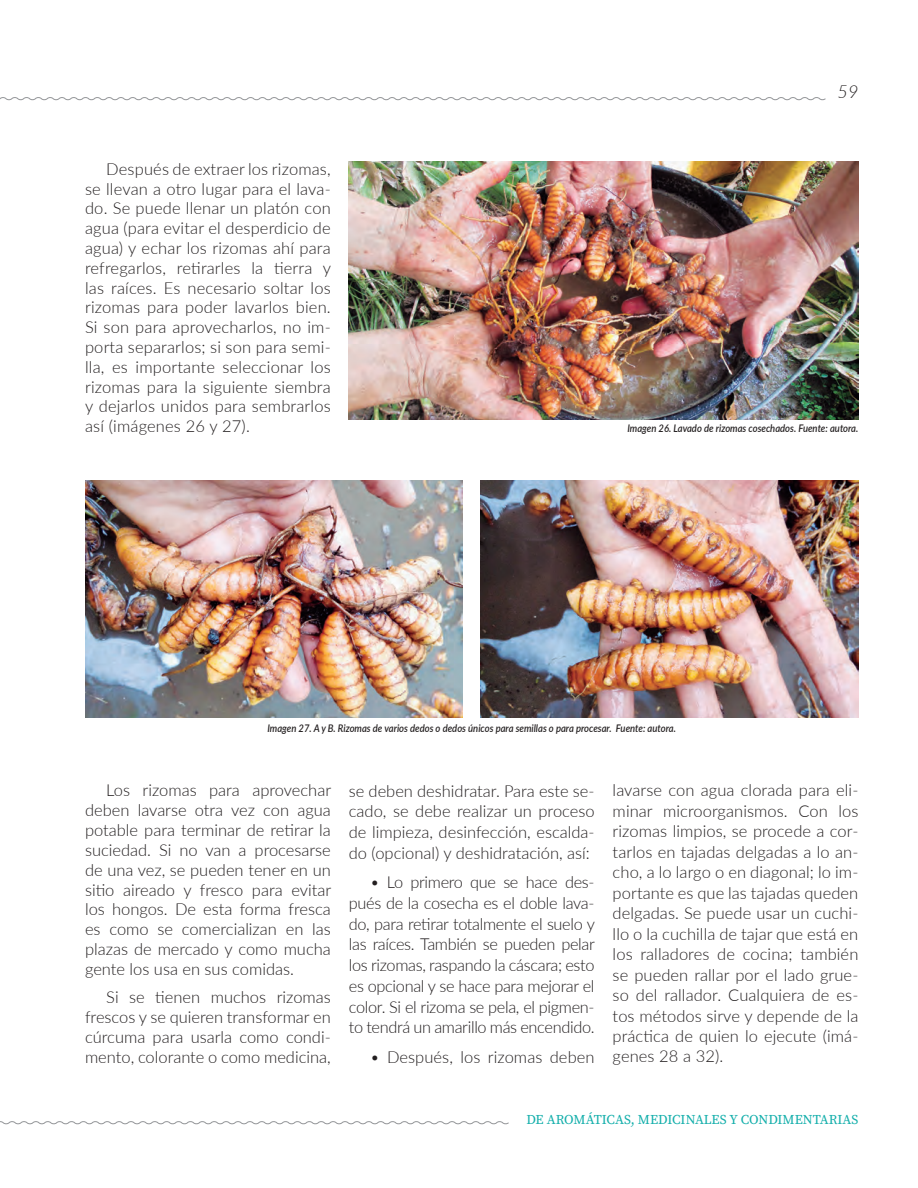
<style>
.page{position:relative;width:918px;height:1188px;background:#fff}
.page>*{position:absolute;margin:0;border:0;box-sizing:border-box;transform-origin:0 0}
.t1{font:italic 300 18px "Lato";color:#231f20}
.Cuerpo_de_texto{font:300 16.5px/19.8px "Lato";color:#231f20;text-align:justify}
.t2{font:13.5px "Source Serif Pro";color:#12aeaa}
.t3{font:italic 600 10.5px "Lato";color:#231f20;scale:.9 1}
</style>
<div class="page">
<svg style="left:0;top:97px;width:826px;height:4px"></svg>
<svg style="left:0;top:1121px;width:509px;height:4px"></svg>
<img style="left:349px;top:162px;width:509px;height:257px">
<img style="left:85px;top:481px;width:378px;height:236px">
<img style="left:481px;top:481px;width:377px;height:236px">
<p class="Cuerpo_de_texto" style="left:85px;top:158px;width:248px;text-indent:21px">Después de extraer los rizomas, se llevan a otro lugar para el lava&shy;do. Se puede llenar un platón con agua (para evitar el desperdicio de agua) y echar los rizomas ahí para refregarlos, retirarles la tierra y las raíces. Es necesario soltar los rizomas para poder lavarlos bien.<br>Si son para aprovecharlos, no im&shy;porta separarlos; si son para semi&shy;lla, es importante seleccionar los rizomas para la siguiente siembra y dejarlos unidos para sembrarlos así (imágenes 26 y 27).</p>
<p class="t1" style="left:838px;top:79px;width:22px">59</p>
<p class="t3" style="left:627px;top:421px;width:258px">Imagen 26. Lavado de rizomas cosechados. Fuente: autora.</p>
<p class="t3" style="left:267px;top:720px;width:455px">Imagen 27. A y B. Rizomas de varios dedos o dedos únicos para semillas o para procesar. Fuente: autora.</p>
<p class="Cuerpo_de_texto" style="left:85px;top:780px;width:248px;text-indent:21px">Los rizomas para aprovechar deben lavarse otra vez con agua potable para terminar de retirar la suciedad. Si no van a procesarse de una vez, se pueden tener en un sitio aireado y fresco para evitar los hongos. De esta forma fresca es como se comercializan en las plazas de mercado y como mucha gente los usa en sus comidas.</p>
<p class="Cuerpo_de_texto" style="left:85px;top:987px;width:247px;text-indent:21px">Si se tienen muchos rizomas frescos y se quieren transformar en cúrcuma para usarla como condi&shy;mento, colorante o como medicina,</p>
<p class="Cuerpo_de_texto" style="left:349px;top:780px;width:247px;line-height:20.7px">se deben deshidratar. Para este se&shy;cado, se debe realizar un proceso de limpieza, desinfección, escalda&shy;do (opcional) y deshidratación, así:</p>
<p class="Cuerpo_de_texto" style="left:349px;top:871px;width:248px;line-height:20.7px;text-indent:21px">• Lo primero que se hace des&shy;pués de la cosecha es el doble lava&shy;do, para retirar totalmente el suelo y las raíces. También se pueden pelar los rizomas, raspando la cáscara; esto es opcional y se hace para mejorar el color. Si el rizoma se pela, el pigmen&shy;to tendrá un amarillo más encendido.</p>
<p class="Cuerpo_de_texto" style="left:370px;top:1046px;width:226px">• Después, los rizomas deben</p>
<p class="Cuerpo_de_texto" style="left:613px;top:780px;width:247px;line-height:20.4px">lavarse con agua clorada para eli&shy;minar microorganismos. Con los rizomas limpios, se procede a cor&shy;tarlos en tajadas delgadas a lo an&shy;cho, a lo largo o en diagonal; lo im&shy;portante es que las tajadas queden delgadas. Se puede usar un cuchi&shy;llo o la cuchilla de tajar que está en los ralladores de cocina; también se pueden rallar por el lado grue&shy;so del rallador. Cualquiera de es&shy;tos métodos sirve y depende de la práctica de quien lo ejecute (imá&shy;genes 28 a 32).</p>
<p class="t2" style="left:526px;top:1111px;width:334px">DE AROMÁTICAS, MEDICINALES Y CONDIMENTARIAS</p>
</div>
